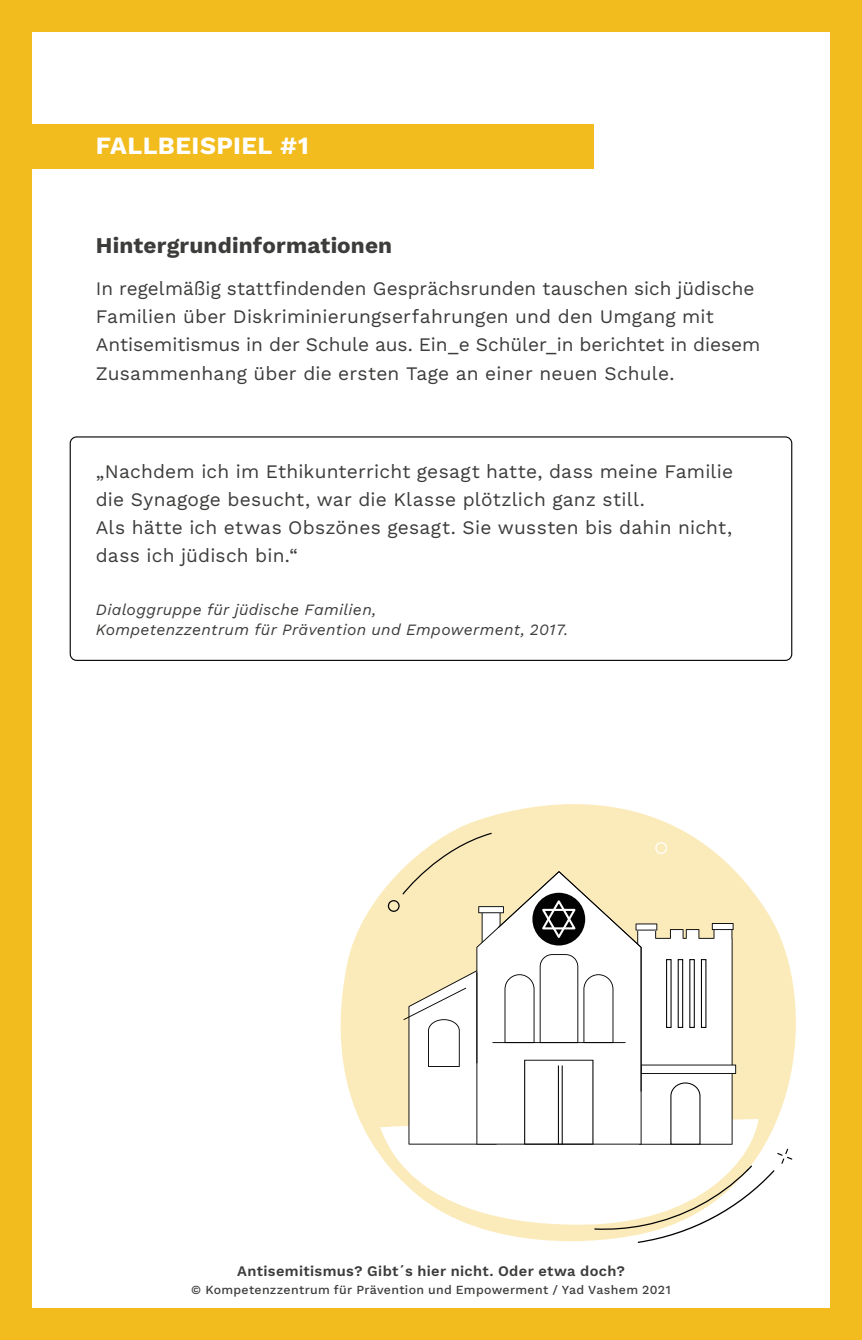
<style>
.page{position:relative;width:862px;height:1340px;background:#fff}
.page>*{position:absolute;margin:0;border:0;box-sizing:border-box;transform-origin:0 0}
.t1{font:700 24.75px "Work Sans";letter-spacing:.02em;color:#fff}
.t2{font:700 22.5px "Work Sans";letter-spacing:.01em;color:#3c3c3b}
.t3{font:19.12px/28.1px "Work Sans";letter-spacing:.01em;color:#3c3c3b}
.t4{font:italic 15.75px/20.2px "Work Sans";letter-spacing:.02em;color:#3c3c3b}
.t5{font:600 14.62px "Work Sans";letter-spacing:.02em;color:#3c3c3b}
.t6{font:500 12.38px "Work Sans";letter-spacing:.025em;color:#3c3c3b}
</style>
<div class="page">
<div style="left:0;top:1307px;width:861px;height:32px;background:#f2bc1e"></div>
<div style="left:829px;top:0;width:32px;height:1339px;background:#f2bc1e"></div>
<div style="left:0;top:0;width:32px;height:1339px;background:#f2bc1e"></div>
<div style="left:0;top:0;width:861px;height:32px;background:#f2bc1e"></div>
<div style="left:0;top:124px;width:593px;height:44px;background:#f2bc1e"></div>
<div style="left:70px;top:436px;width:721px;height:225px;border:1px solid #000;border-radius:6px"></div>
<svg style="left:340px;top:804px;width:456px;height:439px"></svg>
<svg style="left:380px;top:832px;width:411px;height:410px"></svg>
<p class="t1" style="left:96px;top:127px;width:214px">FALLBEISPIEL #1</p>
<p class="t2" style="left:96px;top:228px;width:298px">Hintergrundinformationen</p>
<p class="t3" style="left:96px;top:274px;width:665px">In regelmäßig stattfindenden Gesprächsrunden tauschen sich jüdische Familien über Diskriminierungserfahrungen und den Umgang mit Antisemitismus in der Schule aus. Ein_e Schüler_in berichtet in diesem Zusammenhang über die ersten Tage an einer neuen Schule.</p>
<p class="t3" style="left:96px;top:456px;width:638px">„Nachdem ich im Ethikunterricht gesagt hatte, dass meine Familie die Synagoge besucht, war die Klasse plötzlich ganz still.<br>Als hätte ich etwas Obszönes gesagt. Sie wussten bis dahin nicht, dass ich jüdisch bin.“</p>
<p class="t4" style="left:96px;top:598px;width:473px">Dialoggruppe für jüdische Familien,<br>Kompetenzzentrum für Prävention und Empowerment, 2017.</p>
<p class="t5" style="left:237px;top:1259px;width:389px">Antisemitismus? Gibt´s hier nicht. Oder etwa doch?</p>
<p class="t6" style="left:191px;top:1280px;width:480px">© Kompetenzzentrum für Prävention und Empowerment / Yad Vashem 2021</p>
</div>
